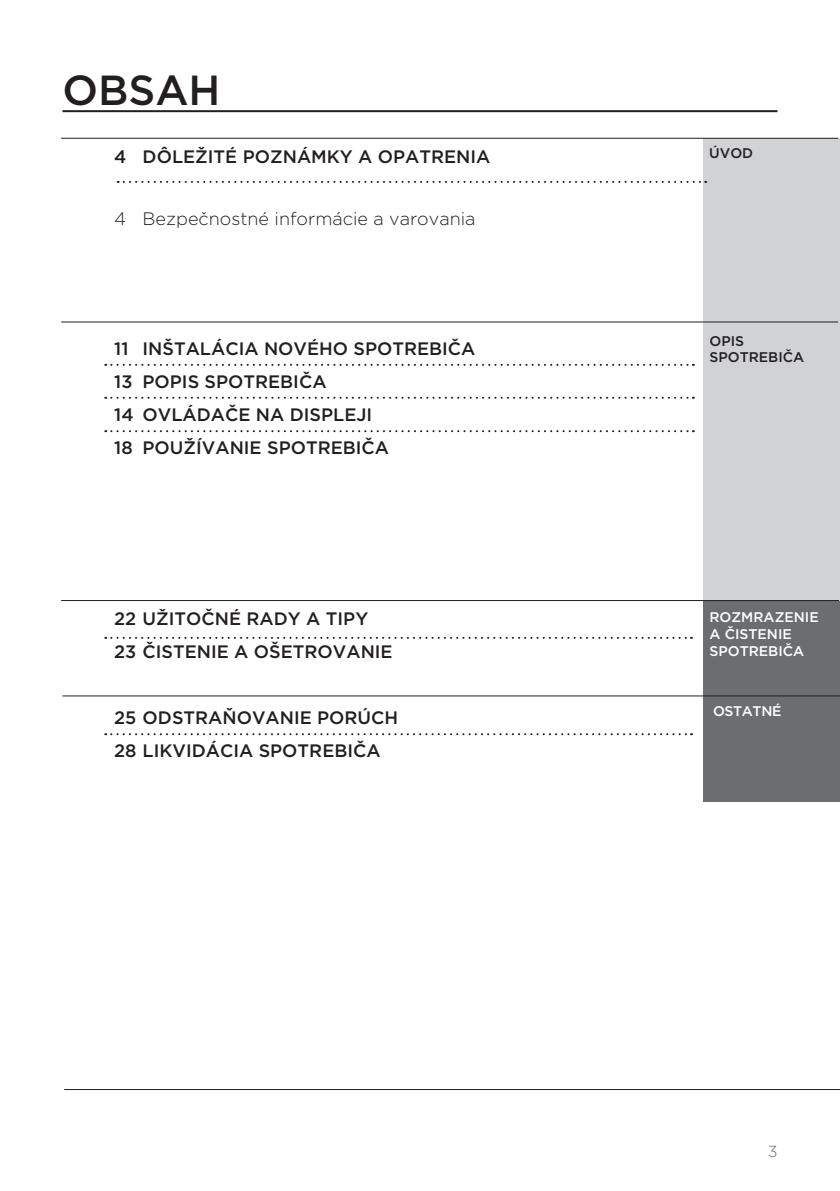
<style>
.page{position:relative;width:840px;height:1191px;background:#fff}
.page>*{position:absolute;margin:0;border:0;box-sizing:border-box;transform-origin:0 0}
.glavni_naslov_3stran{font:500 42px "Gotham";color:#231f20}
.t1{font:500 18px "Gotham";color:#231f20}
.t2{font:300 18px "Gotham";color:#231f20}
.t3{font:300 16px "Gotham";color:#6c6d70}
.kazalo_ob_strani{font:500 14px "Gotham";color:#fff}
.kazalo_ob_strani-2{font:500 14px "Gotham";color:#231f20}
.kazalo_ob_strani-3{font:500 14px "Gotham";letter-spacing:-.025em;color:#fff}
</style>
<div class="page">
<hr style="left:62px;top:110px;width:715px;height:2px;background:#231f20">
<div style="left:703px;top:695px;width:136px;height:106px;background:#6c6d70"></div>
<div style="left:703px;top:601px;width:136px;height:94px;background:#6c6d70"></div>
<div style="left:703px;top:322px;width:136px;height:279px;background:#d1d2d4"></div>
<div style="left:703px;top:138px;width:136px;height:184px;background:#d1d2d4"></div>
<hr style="left:61px;top:138px;width:776px;height:1px;background:#231f20">
<hr style="left:61px;top:322px;width:776px;height:1px;background:#231f20">
<hr style="left:61px;top:600px;width:777px;height:1px;background:#231f20">
<svg style="left:105px;top:637px;width:586px;height:2px"></svg>
<svg style="left:105px;top:397px;width:588px;height:2px"></svg>
<svg style="left:105px;top:364px;width:588px;height:2px"></svg>
<hr style="left:64px;top:1089px;width:775px;height:1px;background:#231f20">
<svg style="left:105px;top:430px;width:588px;height:2px"></svg>
<svg style="left:105px;top:733px;width:586px;height:2px"></svg>
<svg style="left:118px;top:181px;width:587px;height:2px"></svg>
<hr style="left:62px;top:695px;width:777px;height:1px;background:#231f20">
<p class="glavni_naslov_3stran" style="left:62px;top:62px;width:160px">OBSAH</p>
<p class="t1" style="left:114px;top:145px;width:377px">4 DÔLEŽITÉ POZNÁMKY A OPATRENIA</p>
<p class="t2" style="left:114px;top:207px;width:362px">4 Bezpečnostné informácie a varovania</p>
<p class="t1" style="left:114px;top:336px;width:362px">11 INŠTALÁCIA NOVÉHO SPOTREBIČA</p>
<p class="t1" style="left:114px;top:369px;width:214px">13 POPIS SPOTREBIČA</p>
<p class="t1" style="left:114px;top:402px;width:259px">14 OVLÁDAČE NA DISPLEJI</p>
<p class="t1" style="left:114px;top:435px;width:276px">18 POUŽÍVANIE SPOTREBIČA</p>
<p class="t1" style="left:114px;top:607px;width:255px">22 UŽITOČNÉ RADY A TIPY</p>
<p class="t1" style="left:114px;top:640px;width:280px">23 ČISTENIE A OŠETROVANIE</p>
<p class="t1" style="left:114px;top:706px;width:285px">25 ODSTRAŇOVANIE PORÚCH</p>
<p class="t1" style="left:114px;top:739px;width:268px">28 LIKVIDÁCIA SPOTREBIČA</p>
<p class="kazalo_ob_strani-2" style="left:708px;top:143px;width:45px">ÚVOD</p>
<p class="kazalo_ob_strani-2" style="left:709px;top:331px;width:36px">OPIS</p>
<p class="kazalo_ob_strani-2" style="left:709px;top:348px;width:96px">SPOTREBIČA</p>
<p class="kazalo_ob_strani" style="left:709px;top:608px;width:111px">ROZMRAZENIE</p>
<p class="kazalo_ob_strani" style="left:709px;top:624px;width:84px">A ČISTENIE</p>
<p class="kazalo_ob_strani" style="left:709px;top:641px;width:96px">SPOTREBIČA</p>
<p class="kazalo_ob_strani-3" style="left:712px;top:701px;width:70px">OSTATNÉ</p>
<p class="t3" style="left:767px;top:1140px;width:11px">3</p>
</div>
